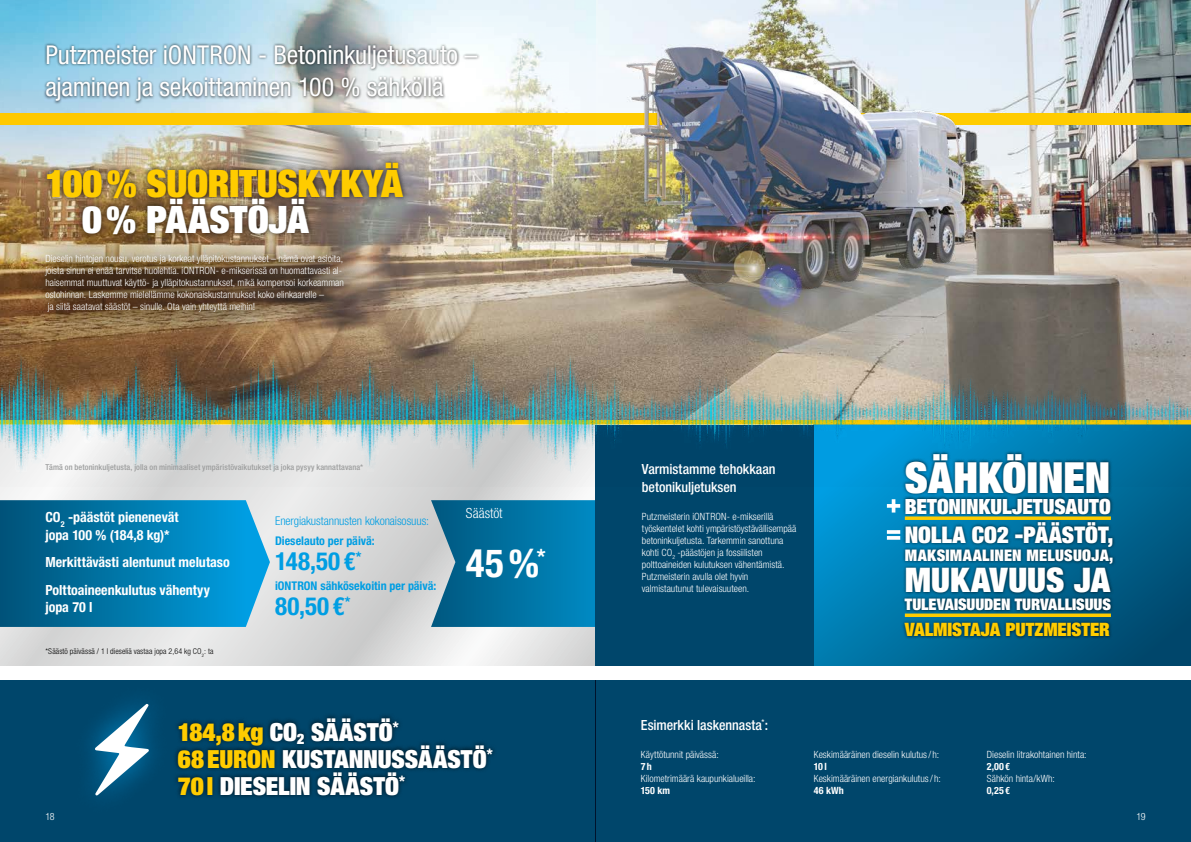
<style>
.page{position:relative;width:1191px;height:842px;background:#fff}
.page>*{position:absolute;margin:0;border:0;box-sizing:border-box;transform-origin:0 0}
.t1{font:900 condensed 43px "Helvetica Neue LT Pro";color:#fff}
.t2{font:700 condensed 39px "Helvetica Neue LT Pro";color:#fff}
.t3{font:900 condensed 37.9px "Helvetica Neue LT Pro";letter-spacing:-.01em;color:#fc0}
.t4{font:900 condensed 37.9px "Helvetica Neue LT Pro";color:#fff}
.t5{font:900 condensed 34px "Helvetica Neue LT Pro";color:#fff}
.t6{font:condensed 26px/32.5px "Helvetica Neue LT Pro";letter-spacing:-.01em;color:#fff}
.t7{font:900 condensed 25px/27px "Helvetica Neue LT Pro";letter-spacing:-.005em;color:#fff}
.t8{font:700 condensed 25px "Helvetica Neue LT Pro";letter-spacing:.01em;color:#009ee3}
.t9{font:900 condensed 23px "Helvetica Neue LT Pro";color:#fff}
.t10{font:900 condensed 21px "Helvetica Neue LT Pro";letter-spacing:-.005em;color:#fff}
.t11{font:900 condensed 18.5px "Helvetica Neue LT Pro";letter-spacing:-.005em;color:#fc0}
.t12{font:900 condensed 16px "Helvetica Neue LT Pro";letter-spacing:.01em;color:#fff}
.t13{font:700 condensed 14px/17.5px "Helvetica Neue LT Pro";color:#fff}
.t14{font:500 condensed 14px/17.5px "Helvetica Neue LT Pro";letter-spacing:-.005em;color:#fff}
.t15{font:300 condensed 14px "Helvetica Neue LT Pro";letter-spacing:-.005em;color:#fff}
.t16{font:700 condensed 12px "Helvetica Neue LT Pro";color:#009ee3}
.t17{font:300 condensed 12px "Helvetica Neue LT Pro";letter-spacing:-.01em;color:#009ee3}
.t18{font:300 condensed 10px/12px "Helvetica Neue LT Pro";color:#fff}
.t19{font:700 condensed 10px "Helvetica Neue LT Pro";letter-spacing:.02em;color:#fff}
.t20{font:500 condensed 8.1px "Helvetica Neue LT Pro";letter-spacing:.01em;color:#9c9d9d}
.t21{font:300 condensed 8px "Helvetica Neue LT Pro";letter-spacing:.01em;color:#000}
.s1{color:#fc0}
</style>
<div class="page">
<svg style="left:0;top:487px;width:595px;height:178px;background:#ddd"></svg>
<div style="left:595px;top:680px;width:596px;height:162px;background:#00466b"></div>
<div style="left:0;top:680px;width:595px;height:162px;background:#00466b"></div>
<svg style="left:90px;top:703px;width:63px;height:93px"></svg>
<svg style="left:814px;top:487px;width:377px;height:178px;background:#006c9b"></svg>
<svg style="left:0;top:500px;width:270px;height:127px;background:#0a7eb0"></svg>
<svg style="left:431px;top:500px;width:164px;height:127px;background:#107aa6"></svg>
<img style="left:595px;top:0;width:596px;height:323px">
<img style="left:0;top:0;width:595px;height:323px">
<div style="left:595px;top:424px;width:219px;height:241px;background:#00466b"></div>
<img style="left:0;top:323px;width:1191px;height:164px">
<div style="left:0;top:350px;width:1191px;height:125px;background:#009ee3;opacity:.75"></div>
<div style="left:173px;top:713px;width:325px;height:87px;background:#000;opacity:.75"></div>
<div style="left:41px;top:157px;width:368px;height:83px;background:#000;opacity:.75"></div>
<div style="left:43px;top:42px;width:437px;height:62px;background:#000;opacity:.75"></div>
<div style="left:20px;top:230px;width:356px;height:115px;background:#000;opacity:.75"></div>
<div style="left:901px;top:450px;width:215px;height:190px;background:#000;opacity:.75"></div>
<svg style="left:887px;top:530px;width:13px;height:10px"></svg>
<svg style="left:887px;top:499px;width:13px;height:13px"></svg>
<svg style="left:905px;top:516px;width:206px;height:4px"></svg>
<svg style="left:905px;top:613px;width:206px;height:4px"></svg>
<h3 class="t6" style="left:45px;top:38px;width:433px">Putzmeister iONTRON - Betoninkuljetusauto – ajaminen ja sekoittaminen 100 % sähköllä</h3>
<h3 class="t3" style="left:45px;top:159px;width:359px">100% SUORITUSKYKYÄ</h3>
<h3 class="t4" style="left:82px;top:195px;width:228px">0% PÄÄSTÖJÄ</h3>
<p class="t18" style="left:45px;top:253px;width:300px">Dieselin hintojen nousu, verotus ja korkeat ylläpitokustannukset – nämä ovat asioita, joista sinun ei enää tarvitse huolehtia. iONTRON- e-mikserissä on huomattavasti al&shy;haisemmat muuttuvat käyttö- ja ylläpitokustannukset, mikä kompensoi korkeamman ostohinnan. Laskemme mielellämme kokonaiskustannukset koko elinkaarelle –<br>ja siitä saatavat säästöt – sinulle. Ota vain yhteyttä meihin!</p>
<p class="t20" style="left:45px;top:462px;width:319px">Tämä on betoninkuljetusta, jolla on minimaaliset ympäristövaikutukset ja joka pysyy kannattavana*</p>
<h3 class="t13" style="left:45px;top:508px;width:135px">CO<sub>2</sub> -päästöt pienenevät jopa 100 % (184,8 kg)*</h3>
<h3 class="t13" style="left:45px;top:548px;width:186px;line-height:27.5px">Merkittävästi alentunut melutaso<br>Polttoaineenkulutus vähentyy</h3>
<h3 class="t13" style="left:45px;top:598px;width:49px">jopa 70 l</h3>
<p class="t21" style="left:45px;top:646px;width:170px">*Säästö päivässä / 1 l dieseliä vastaa jopa 2,64 kg CO<sub>2</sub>: ta</p>
<p class="t17" style="left:275px;top:514px;width:155px">Energiakustannusten kokonaisosuus:</p>
<p class="t16" style="left:275px;top:533px;width:101px">Dieselauto per päivä:</p>
<h3 class="t8" style="left:275px;top:546px;width:88px">148,50 €<sup>*</sup></h3>
<p class="t16" style="left:275px;top:578px;width:163px">iONTRON sähkösekoitin per päivä:</p>
<h3 class="t8" style="left:275px;top:591px;width:77px">80,50 €<sup>*</sup></h3>
<h3 class="t15" style="left:466px;top:505px;width:38px">Säästöt</h3>
<h2 class="t2" style="left:466px;top:540px;width:81px">45%<sup>*</sup></h2>
<h3 class="t7" style="left:178px;top:717px;width:316px"><span class="s1">184,8kg</span> CO<sub>2</sub> SÄÄSTÖ<sup>*<br></sup><span class="s1">68EURON</span> KUSTANNUSSÄÄSTÖ<sup>*<br></sup><span class="s1">70l</span> DIESELIN SÄÄSTÖ<sup>*</sup></h3>
<h3 class="t14" style="left:642px;top:460px;width:135px">Varmistamme tehokkaan betonikuljetuksen</h3>
<p class="t18" style="left:642px;top:510px;width:156px">Putzmeisterin iONTRON- e-mikserillä työskentelet kohti ympäristöystävällisempää betoninkuljetusta. Tarkemmin sanottuna kohti CO<sub>2</sub> -päästöjen ja fossiilisten polttoaineiden kulutuksen vähentämistä.<br>Putzmeisterin avulla olet hyvin valmistautunut tulevaisuuteen.</p>
<h1 class="t1" style="left:905px;top:450px;width:207px">SÄHKÖINEN</h1>
<h3 class="t10" style="left:905px;top:493px;width:207px">BETONINKULJETUSAUTO</h3>
<h3 class="t9" style="left:905px;top:520px;width:210px">NOLLA CO2 -PÄÄSTÖT,</h3>
<h3 class="t12" style="left:905px;top:545px;width:210px">MAKSIMAALINEN MELUSUOJA,</h3>
<h3 class="t5" style="left:905px;top:558px;width:207px">MUKAVUUS JA</h3>
<h3 class="t12" style="left:905px;top:594px;width:208px">TULEVAISUUDEN TURVALLISUUS</h3>
<h3 class="t11" style="left:905px;top:617px;width:206px">VALMISTAJA PUTZMEISTER</h3>
<h3 class="t14" style="left:641px;top:716px;width:129px">Esimerkki laskennasta<sup>*</sup>:</h3>
<p class="t18" style="left:641px;top:748px;width:79px">Käyttötunnit päivässä:</p>
<p class="t19" style="left:641px;top:760px;width:13px">7h</p>
<p class="t18" style="left:641px;top:772px;width:116px">Kilometrimäärä kaupunkialueilla:</p>
<p class="t19" style="left:641px;top:784px;width:31px">150 km</p>
<p class="t18" style="left:814px;top:748px;width:127px">Keskimääräinen dieselin kulutus/ h:</p>
<p class="t19" style="left:814px;top:760px;width:14px">10l</p>
<p class="t18" style="left:814px;top:772px;width:128px">Keskimääräinen energiankulutus/ h:</p>
<p class="t19" style="left:814px;top:784px;width:32px">46 kWh</p>
<p class="t18" style="left:986px;top:748px;width:101px">Dieselin litrakohtainen hinta:</p>
<p class="t19" style="left:986px;top:760px;width:25px">2,00€</p>
<p class="t18" style="left:986px;top:772px;width:70px">Sähkön hinta/kWh:</p>
<p class="t19" style="left:986px;top:784px;width:25px">0,25€</p>
<p class="t18" style="left:45px;top:810px;width:11px">18</p>
<p class="t18" style="left:1136px;top:810px;width:11px">19</p>
</div>
